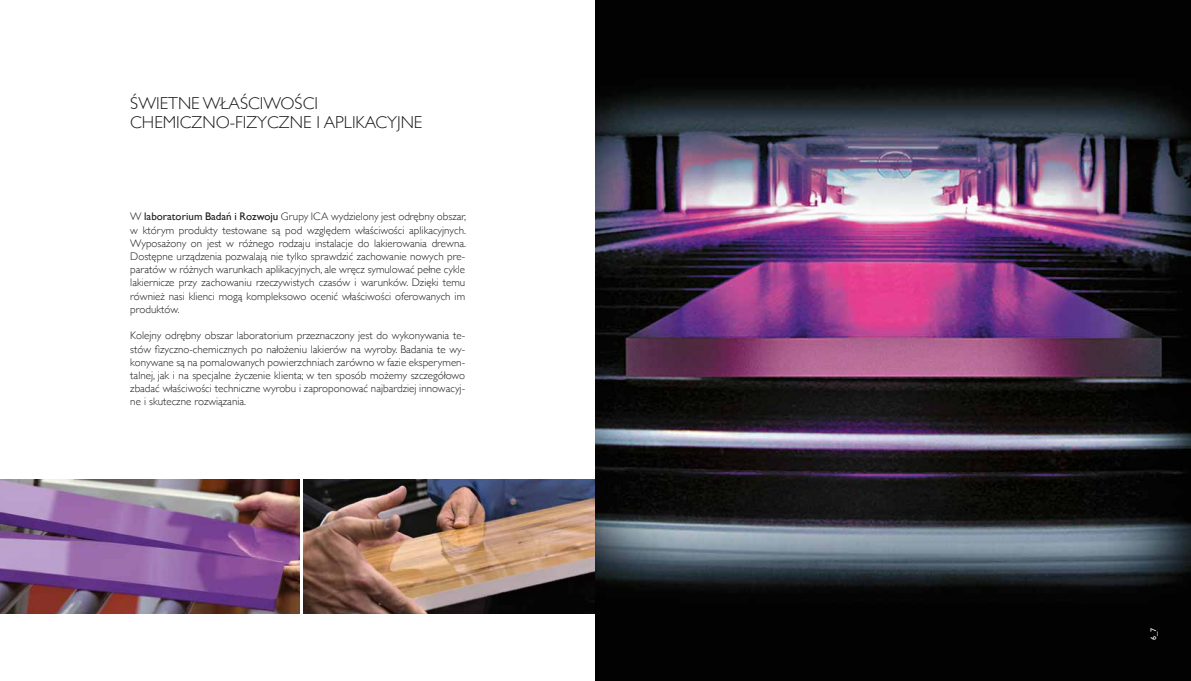
<style>
.page{position:relative;width:1191px;height:681px;background:#fff}
.page>*{position:absolute;margin:0;border:0;box-sizing:border-box;transform-origin:0 0}
.t1{font:300 17.2px/19.4px "Gill Sans";color:#1d1c1b}
.t2{font:300 11px/13.2px "Gill Sans";color:#1d1c1b;text-align:justify}
.t3{font:8px "Gill Sans";color:#fff}
.s1{font-weight:400}
</style>
<div class="page">
<img style="left:303px;top:479px;width:292px;height:134px">
<img style="left:595px;top:0;width:596px;height:680px">
<img style="left:0;top:479px;width:300px;height:134px">
<h1 class="t1" style="left:130px;top:93px;width:293px">ŚWIETNE WŁAŚCIWOŚCI<br>CHEMICZNO-FIZYCZNE I APLIKACYJNE</h1>
<p class="t2" style="left:130px;top:209px;width:337px">W <span class="s1">laboratorium Badań i Rozwoju</span> Grupy ICA wydzielony jest odrębny obszar, w którym produkty testowane są pod względem właściwości aplikacyjnych.<br>Wyposażony on jest w różnego rodzaju instalacje do lakierowania drewna.<br>Dostępne urządzenia pozwalają nie tylko sprawdzić zachowanie nowych pre&shy;paratów w różnych warunkach aplikacyjnych, ale wręcz symulować pełne cykle lakiernicze przy zachowaniu rzeczywistych czasów i warunków. Dzięki temu również nasi klienci mogą kompleksowo ocenić właściwości oferowanych im produktów.</p>
<p class="t2" style="left:130px;top:328px;width:336px">Kolejny odrębny obszar laboratorium przeznaczony jest do wykonywania te&shy;stów fizyczno-chemicznych po nałożeniu lakierów na wyroby. Badania te wy&shy;konywane są na pomalowanych powierzchniach zarówno w fazie eksperymen&shy;talnej, jak i na specjalne życzenie klienta; w ten sposób możemy szczegółowo zbadać właściwości techniczne wyrobu i zaproponować najbardziej innowacyj&shy;ne i skuteczne rozwiązania.</p>
<p class="t3" style="left:1148px;top:639px;width:14px;rotate:-90deg">6_7</p>
</div>
